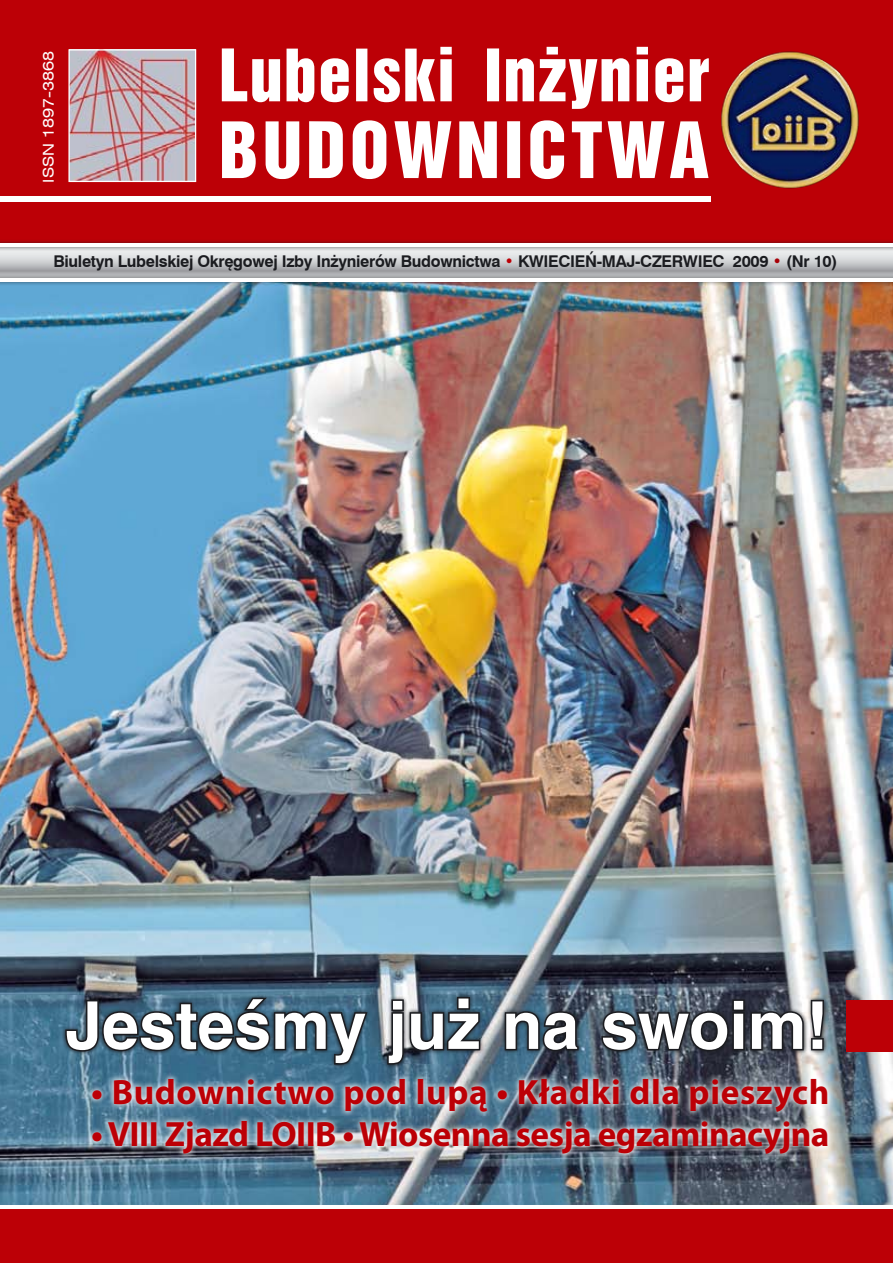
<style>
.page{position:relative;width:893px;height:1263px;background:#fff}
.page>*{position:absolute;margin:0;border:0;box-sizing:border-box;transform-origin:0 0}
.t1{font:700 66px "Switzerland";color:#fff}
.t2{font:700 35.25px "Myriad Pro";letter-spacing:-.015em;color:#bc0006}
.t3{font:700 35.25px "Myriad Pro";letter-spacing:.02em;color:#bc0006}
.t4{font:700 16.2px "Swiss 721 L2";letter-spacing:-.02em;color:#1b1c20}
.t5{font:expanded 15px "Swiss 721 L2";color:#fff}
.s1{color:#bc0006}
.s2{color:#a80008}
</style>
<div class="page">
<img style="left:0;top:286px;width:893px;height:919px">
<svg style="left:0;top:1209px;width:893px;height:1px"></svg>
<div style="left:0;top:0;width:893px;height:250px;background:#bc0006"></div>
<svg style="left:0;top:251px;width:893px;height:22px;background:#c8cacc"></svg>
<div style="left:0;top:239px;width:893px;height:12px;background:#1b1c20;opacity:.75"></div>
<hr style="left:0;top:244px;width:893px;height:3px;background:#fff">
<div style="left:0;top:273px;width:893px;height:13px;background:#1b1c20;opacity:.75"></div>
<hr style="left:0;top:278px;width:893px;height:3px;background:#fff">
<img style="left:721px;top:51px;width:138px;height:138px">
<div style="left:846px;top:1001px;width:47px;height:51px;background:#bc0006"></div>
<div style="left:0;top:1210px;width:893px;height:53px;background:#bc0006"></div>
<svg style="left:222px;top:120px;width:486px;height:59px"></svg>
<svg style="left:222px;top:47px;width:487px;height:62px"></svg>
<img style="left:70px;top:51px;width:124px;height:129px">
<div style="left:68px;top:49px;width:128px;height:133px;border:1px solid #fff"></div>
<div style="left:0;top:196px;width:711px;height:6px;background:#fff"></div>
<svg style="left:85px;top:1071px;width:748px;height:87px;background:#899ba8"></svg>
<svg style="left:61px;top:992px;width:768px;height:77px;background:#5a6f81"></svg>
<svg style="left:64px;top:995px;width:306px;height:71px;background:#314a5b"></svg>
<svg style="left:386px;top:995px;width:96px;height:71px;background:#44535e"></svg>
<svg style="left:503px;top:1009px;width:77px;height:44px;background:#28323b"></svg>
<svg style="left:600px;top:998px;width:225px;height:56px;background:#383e46"></svg>
<p class="t5" style="left:39px;top:183px;width:133px;rotate:-90deg">ISSN 1897-3868</p>
<p class="t4" style="left:53px;top:250px;width:785px">Biuletyn Lubelskiej Okręgowej Izby Inżynierów Budownictwa <span class="s1">•</span> KWIECIEŃ-MAJ-CZERWIEC 2009 <span class="s2">•</span> (Nr 10)</p>
<h1 class="t1" style="left:65px;top:986px;width:764px">Jesteśmy już na swoim!</h1>
<h2 class="t3" style="left:91px;top:1072px;width:740px">• Budownictwo pod lupą • Kładki dla pieszych</h2>
<h2 class="t2" style="left:91px;top:1115px;width:740px">• VIII Zjazd LOIIB • Wiosenna sesja egzaminacyjna</h2>
</div>
